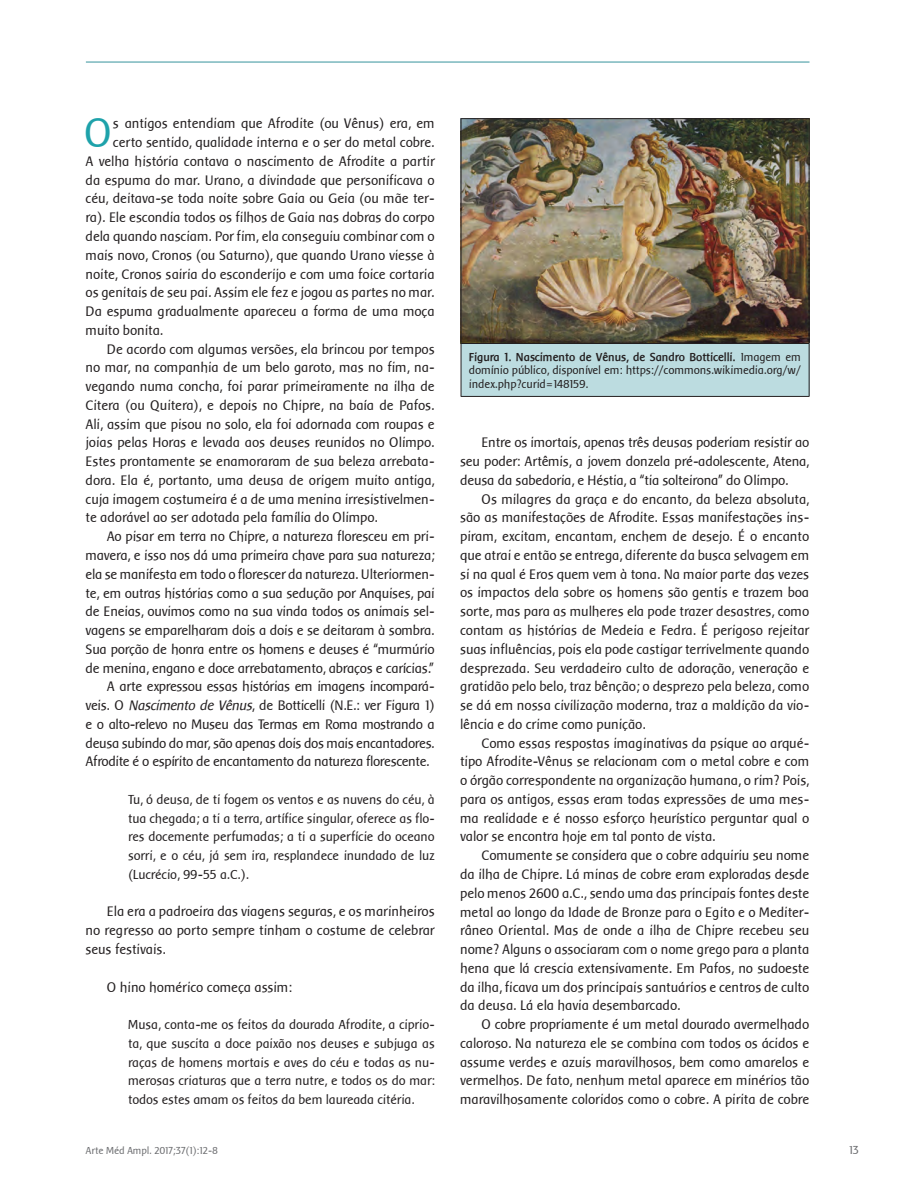
<style>
.page{position:relative;width:898px;height:1190px;background:#fff}
.page>*{position:absolute;margin:0;border:0;box-sizing:border-box;transform-origin:0 0}
.t1{font:42px "Baar Sophia";color:#1ea2aa}
.t2{font:14.25px/18.8px "Baar Sophia";color:#231f20;text-align:justify}
.t3{font:14.25px "Baar Sophia";letter-spacing:-.02em;color:#231f20}
.t4{font:13.5px/18.8px "Baar Sophia";color:#231f20;text-align:justify}
.t5{font:12px/13.5px "Baar Sophia";color:#231f20;text-align:justify}
.t6{font:12px "Baar Sophia";color:#6c6d70}
.t7{font:10.5px "Baar Sophia";color:#6c6d70}
.s1{font-style:italic}
.s2{font-weight:700}
</style>
<div class="page">
<img style="left:461px;top:119px;width:347px;height:224px">
<hr style="left:86px;top:62px;width:723px;height:1px;background:#37939c">
<div style="left:461px;top:343px;width:347px;height:53px;background:#bcdce0"></div>
<hr style="left:460px;top:118px;width:349px;height:1px;background:#231f20">
<hr style="left:460px;top:119px;width:1px;height:224px;background:#231f20">
<hr style="left:808px;top:119px;width:1px;height:224px;background:#231f20">
<hr style="left:460px;top:344px;width:1px;height:52px;background:#231f20">
<hr style="left:460px;top:343px;width:349px;height:1px;background:#231f20">
<hr style="left:808px;top:344px;width:1px;height:52px;background:#231f20">
<hr style="left:460px;top:396px;width:349px;height:1px;background:#231f20">
<h1 class="t1" style="left:85px;top:110px;width:30px">O</h1>
<p class="t2" style="left:113px;top:114px;width:323px">s antigos entendiam que Afrodite (ou Vênus) era, em</p>
<p class="t2" style="left:113px;top:133px;width:323px">certo sentido, qualidade interna e o ser do metal cobre.</p>
<p class="t2" style="left:86px;top:152px;width:350px">A velha história contava o nascimento de Afrodite a partir</p>
<p class="t2" style="left:86px;top:170px;width:350px">da espuma do mar. Urano, a divindade que personificava o</p>
<p class="t2" style="left:86px;top:189px;width:350px">céu, deitava-se toda noite sobre Gaia ou Geia (ou mãe ter-</p>
<p class="t2" style="left:86px;top:208px;width:350px">ra). Ele escondia todos os filhos de Gaia nas dobras do corpo</p>
<p class="t2" style="left:86px;top:227px;width:350px">dela quando nasciam. Por fim, ela conseguiu combinar com o</p>
<p class="t2" style="left:86px;top:246px;width:350px">mais novo, Cronos (ou Saturno), que quando Urano viesse à</p>
<p class="t2" style="left:86px;top:264px;width:350px">noite, Cronos sairia do esconderijo e com uma foice cortaria</p>
<p class="t2" style="left:86px;top:283px;width:350px">os genitais de seu pai. Assim ele fez e jogou as partes no mar.</p>
<p class="t2" style="left:86px;top:302px;width:350px">Da espuma gradualmente apareceu a forma de uma moça</p>
<p class="t2" style="left:86px;top:321px;width:79px">muito bonita.</p>
<p class="t2" style="left:107px;top:339px;width:329px">De acordo com algumas versões, ela brincou por tempos</p>
<p class="t2" style="left:86px;top:358px;width:350px">no mar, na companhia de um belo garoto, mas no fim, na-</p>
<p class="t2" style="left:86px;top:377px;width:350px">vegando numa concha, foi parar primeiramente na ilha de</p>
<p class="t2" style="left:86px;top:396px;width:350px">Citera (ou Quitera), e depois no Chipre, na baía de Pafos.</p>
<p class="t2" style="left:86px;top:414px;width:350px">Ali, assim que pisou no solo, ela foi adornada com roupas e</p>
<p class="t2" style="left:86px;top:433px;width:350px">joias pelas Horas e levada aos deuses reunidos no Olimpo.</p>
<p class="t2" style="left:86px;top:452px;width:350px">Estes prontamente se enamoraram de sua beleza arrebata-</p>
<p class="t2" style="left:86px;top:471px;width:350px">dora. Ela é, portanto, uma deusa de origem muito antiga,</p>
<p class="t2" style="left:86px;top:489px;width:350px">cuja imagem costumeira é a de uma menina irresistivelmen-</p>
<p class="t2" style="left:86px;top:508px;width:294px">te adorável ao ser adotada pela família do Olimpo.</p>
<p class="t2" style="left:107px;top:527px;width:329px">Ao pisar em terra no Chipre, a natureza floresceu em pri-</p>
<p class="t2" style="left:86px;top:546px;width:350px">mavera, e isso nos dá uma primeira chave para sua natureza;</p>
<p class="t2" style="left:86px;top:564px;width:350px">ela se manifesta em todo o florescer da natureza. Ulteriormen-</p>
<p class="t2" style="left:86px;top:583px;width:350px">te, em outras histórias como a sua sedução por Anquises, pai</p>
<p class="t2" style="left:86px;top:602px;width:350px">de Eneias, ouvimos como na sua vinda todos os animais sel-</p>
<p class="t2" style="left:86px;top:621px;width:350px">vagens se emparelharam dois a dois e se deitaram à sombra.</p>
<p class="t2" style="left:86px;top:639px;width:350px">Sua porção de honra entre os homens e deuses é “murmúrio</p>
<p class="t2" style="left:86px;top:658px;width:350px">de menina, engano e doce arrebatamento, abraços e carícias.”</p>
<p class="t3" style="left:107px;top:678px;width:329px">A arte expressou essas histórias em imagens incompará-</p>
<p class="t3" style="left:86px;top:697px;width:350px">veis. O <span class="s1">Nascimento de Vênus</span>, de Botticelli (N.E.: ver Figura 1)</p>
<p class="t3" style="left:86px;top:716px;width:350px">e o alto-relevo no Museu das Termas em Roma mostrando a</p>
<p class="t3" style="left:86px;top:735px;width:350px">deusa subindo do mar, são apenas dois dos mais encantadores.</p>
<p class="t3" style="left:86px;top:753px;width:345px">Afrodite é o espírito de encantamento da natureza florescente.</p>
<p class="t4" style="left:128px;top:789px;width:308px">Tu, ó deusa, de ti fogem os ventos e as nuvens do céu, à tua chegada; a ti a terra, artífice singular, oferece as flo&shy;res docemente perfumadas; a ti a superfície do oceano sorri, e o céu, já sem ira, resplandece inundado de luz (Lucrécio, 99-55 a.C.).</p>
<p class="t2" style="left:86px;top:902px;width:350px;text-indent:21px">Ela era a padroeira das viagens seguras, e os marinheiros no regresso ao porto sempre tinham o costume de celebrar seus festivais.</p>
<p class="t2" style="left:107px;top:977px;width:186px">O hino homérico começa assim:</p>
<p class="t4" style="left:128px;top:1014px;width:308px">Musa, conta-me os feitos da dourada Afrodite, a ciprio&shy;ta, que suscita a doce paixão nos deuses e subjuga as raças de homens mortais e aves do céu e todas as nu&shy;merosas criaturas que a terra nutre, e todos os do mar: todos estes amam os feitos da bem laureada citéria.</p>
<p class="t7" style="left:86px;top:1144px;width:134px">Arte Méd Ampl. 2017;37(1):12-8</p>
<p class="t5" style="left:469px;top:350px;width:333px"><span class="s2">Figura 1. Nascimento de Vênus, de Sandro Botticelli.</span> Imagem em domínio público, disponível em: https://commons.wikimedia.org/w/ index.php?curid=148159.</p>
<p class="t2" style="left:460px;top:433px;width:350px;text-indent:21px">Entre os imortais, apenas três deusas poderiam resistir ao seu poder: Artêmis, a jovem donzela pré-adolescente, Atena, deusa da sabedoria, e Héstia, a “tia solteirona” do Olimpo.</p>
<p class="t2" style="left:460px;top:489px;width:350px;text-indent:21px">Os milagres da graça e do encanto, da beleza absoluta, são as manifestações de Afrodite. Essas manifestações ins&shy;piram, excitam, encantam, enchem de desejo. É o encanto que atrai e então se entrega, diferente da busca selvagem em si na qual é Eros quem vem à tona. Na maior parte das vezes os impactos dela sobre os homens são gentis e trazem boa sorte, mas para as mulheres ela pode trazer desastres, como contam as histórias de Medeia e Fedra. É perigoso rejeitar suas influências, pois ela pode castigar terrivelmente quando desprezada. Seu verdadeiro culto de adoração, veneração e gratidão pelo belo, traz bênção; o desprezo pela beleza, como se dá em nossa civilização moderna, traz a maldição da vio&shy;lência e do crime como punição.</p>
<p class="t2" style="left:460px;top:733px;width:350px;text-indent:21px">Como essas respostas imaginativas da psique ao arqué&shy;tipo Afrodite-Vênus se relacionam com o metal cobre e com o órgão correspondente na organização humana, o rim? Pois, para os antigos, essas eram todas expressões de uma mes&shy;ma realidade e é nosso esforço heurístico perguntar qual o valor se encontra hoje em tal ponto de vista.</p>
<p class="t2" style="left:460px;top:846px;width:350px;text-indent:21px">Comumente se considera que o cobre adquiriu seu nome da ilha de Chipre. Lá minas de cobre eram exploradas desde pelo menos 2600 a.C., sendo uma das principais fontes deste metal ao longo da Idade de Bronze para o Egito e o Mediter&shy;râneo Oriental. Mas de onde a ilha de Chipre recebeu seu nome? Alguns o associaram com o nome grego para a planta hena que lá crescia extensivamente. Em Pafos, no sudoeste da ilha, ficava um dos principais santuários e centros de culto da deusa. Lá ela havia desembarcado.</p>
<p class="t2" style="left:460px;top:1014px;width:350px;text-indent:21px">O cobre propriamente é um metal dourado avermelhado caloroso. Na natureza ele se combina com todos os ácidos e assume verdes e azuis maravilhosos, bem como amarelos e vermelhos. De fato, nenhum metal aparece em minérios tão maravilhosamente coloridos como o cobre. A pirita de cobre</p>
<p class="t6" style="left:848px;top:1143px;width:12px">13</p>
</div>
